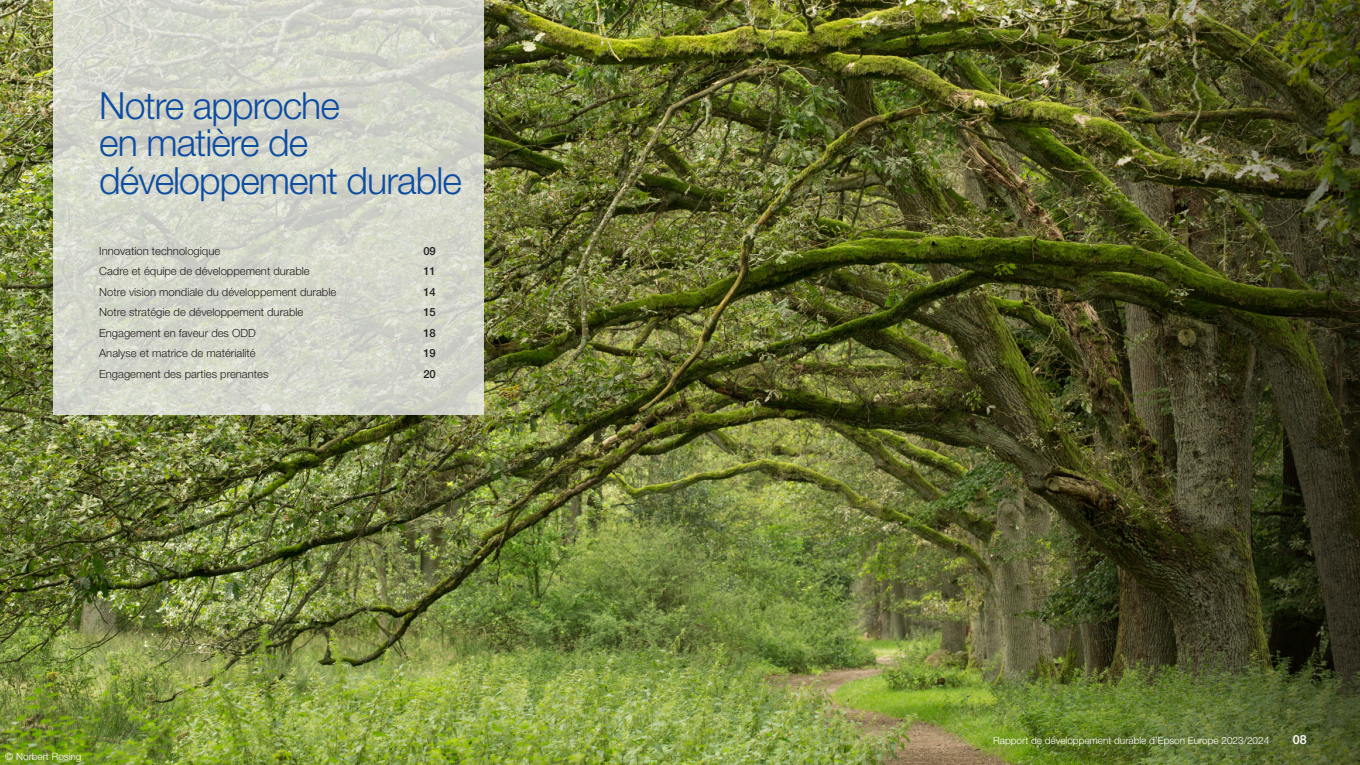
<style>
.page{position:relative;width:1360px;height:765px;background:#fff}
.page>*{position:absolute;margin:0;border:0;box-sizing:border-box;transform-origin:0 0}
.H1-continued{font:300 37.5px/37.5px "Helvetica Neue LT Std";letter-spacing:-.025em;color:#0d4da1}
.t1{font:500 12.5px "Helvetica Neue LT Std";color:#fff}
.body{font:300 11.25px "Helvetica Neue LT Std";color:#231f20}
.body-2{font:500 11.25px "Helvetica Neue LT Std";color:#231f20}
.t2{font:300 10px "Helvetica Neue LT Std";color:#fff}
</style>
<div class="page">
<img style="left:0;top:0;width:1012px;height:765px">
<img style="left:1012px;top:0;width:348px;height:765px">
<svg style="left:53px;top:0;width:430px;height:415px;background:#d3d6ca"></svg>
<p class="H1-continued" style="left:99px;top:86px;width:364px">Notre approche<br>en matière de développement durable</p>
<p class="body" style="left:99px;top:244px;width:123px">Innovation technologique</p>
<p class="body-2" style="left:423px;top:244px;width:14px">09</p>
<p class="body" style="left:99px;top:265px;width:212px">Cadre et équipe de développement durable</p>
<p class="body-2" style="left:423px;top:265px;width:14px">11</p>
<p class="body" style="left:99px;top:285px;width:239px">Notre vision mondiale du développement durable</p>
<p class="body-2" style="left:423px;top:285px;width:14px">14</p>
<p class="body" style="left:99px;top:305px;width:206px">Notre stratégie de développement durable</p>
<p class="body-2" style="left:423px;top:306px;width:14px">15</p>
<p class="body" style="left:99px;top:326px;width:158px">Engagement en faveur des ODD</p>
<p class="body-2" style="left:423px;top:326px;width:14px">18</p>
<p class="body" style="left:99px;top:346px;width:158px">Analyse et matrice de matérialité</p>
<p class="body-2" style="left:423px;top:346px;width:14px">19</p>
<p class="body" style="left:99px;top:367px;width:171px">Engagement des parties prenantes</p>
<p class="body-2" style="left:423px;top:367px;width:14px">20</p>
<p class="t2" style="left:5px;top:750px;width:78px">© Norbert Rosing</p>
<p class="t2" style="left:993px;top:734px;width:278px">Rapport de développement durable d’Epson Europe 2023/2024</p>
<p class="t1" style="left:1293px;top:732px;width:15px">08</p>
</div>
